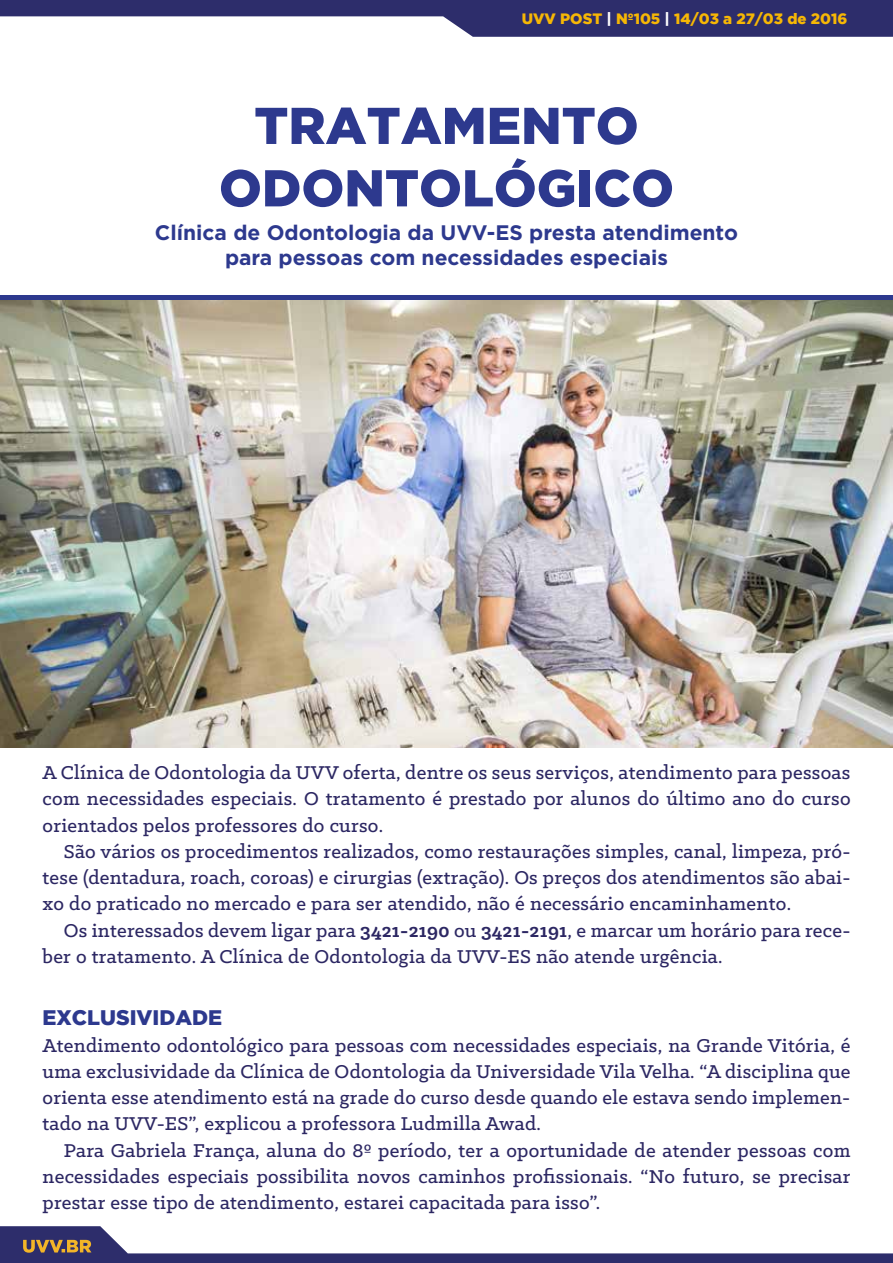
<style>
.page{position:relative;width:893px;height:1263px;background:#fff}
.page>*{position:absolute;margin:0;border:0;box-sizing:border-box;transform-origin:0 0}
.t1{font:900 51.6px/62.4px "Gotham";color:#2d398e;text-align:center}
.t2{font:500 21px/26.2px "Klinic Slab";letter-spacing:.015em;color:#2c2763;text-align:justify}
.t3{font:700 21px/25.2px "Gotham";color:#2d398e;text-align:center}
.t4{font:900 21px "Gotham";color:#2d398e}
.t5{font:900 15px "Gotham";color:#f6b705}
.s1{color:#fff}
.s2{font-weight:700}
</style>
<div class="page">
<img style="left:0;top:300px;width:893px;height:447px">
<svg style="left:0;top:0;width:893px;height:37px"></svg>
<svg style="left:0;top:1226px;width:893px;height:37px"></svg>
<hr style="left:0;top:296px;width:893px;height:4px;background:#2d398e">
<p class="t5" style="left:522px;top:10px;width:327px">UVV POST <span class="s1">|</span> Nº105 <span class="s1">|</span> 14/03 a 27/03 de 2016</p>
<h1 class="t1" style="left:219px;top:93px;width:457px">TRATAMENTO<br>ODONTOLÓGICO</h1>
<p class="t3" style="left:155px;top:220px;width:584px">Clínica de Odontologia da UVV-ES presta atendimento para pessoas com necessidades especiais</p>
<p class="t2" style="left:43px;top:759px;width:809px">A Clínica de Odontologia da UVV oferta, dentre os seus serviços, atendimento para pessoas com necessidades especiais. O tratamento é prestado por alunos do último ano do curso orientados pelos professores do curso.</p>
<p class="t2" style="left:43px;top:838px;width:809px;text-indent:21px">São vários os procedimentos realizados, como restaurações simples, canal, limpeza, pró&shy;tese (dentadura, roach, coroas) e cirurgias (extração). Os preços dos atendimentos são abai&shy;xo do praticado no mercado e para ser atendido, não é necessário encaminhamento.</p>
<p class="t2" style="left:43px;top:916px;width:809px;text-indent:21px">Os interessados devem ligar para <span class="s2">3421-2190</span> ou <span class="s2">3421-2191</span>, e marcar um horário para rece&shy;ber o tratamento. A Clínica de Odontologia da UVV-ES não atende urgência.</p>
<p class="t4" style="left:43px;top:1006px;width:181px">EXCLUSIVIDADE</p>
<p class="t2" style="left:43px;top:1031px;width:809px">Atendimento odontológico para pessoas com necessidades especiais, na Grande Vitória, é uma exclusividade da Clínica de Odontologia da Universidade Vila Velha. “A disciplina que orienta esse atendimento está na grade do curso desde quando ele estava sendo implemen&shy;tado na UVV-ES”, explicou a professora Ludmilla Awad.</p>
<p class="t2" style="left:43px;top:1136px;width:809px;text-indent:21px">Para Gabriela França, aluna do 8º período, ter a oportunidade de atender pessoas com necessidades especiais possibilita novos caminhos profissionais. “No futuro, se precisar prestar esse tipo de atendimento, estarei capacitada para isso”.</p>
</div>
